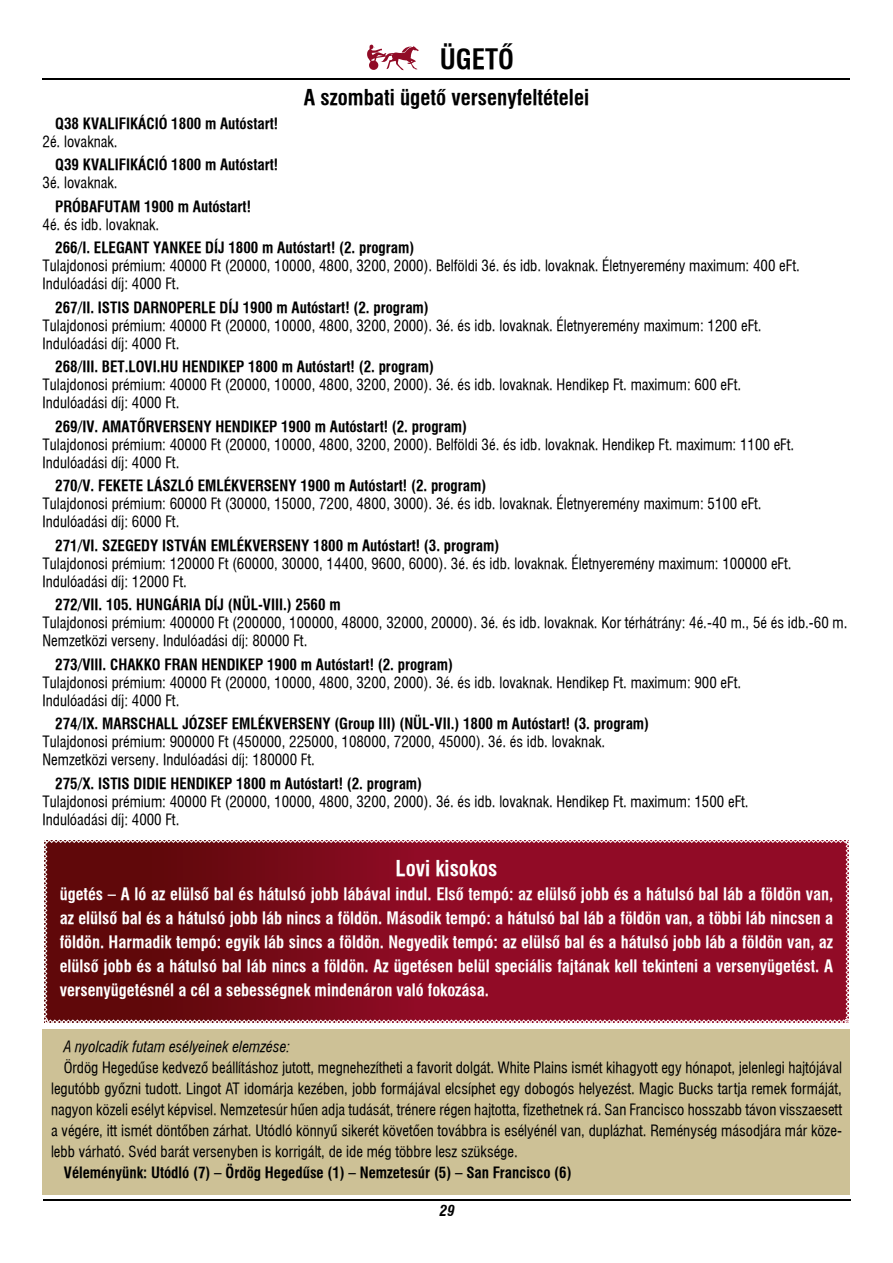
<style>
.page{position:relative;width:893px;height:1263px;background:#fff}
.page>*{position:absolute;margin:0;border:0;box-sizing:border-box;transform-origin:0 0}
.t1{font:27px "Swiss 721 Cn PFL Bold";color:#000}
.t2{font:21px "Swiss 721 Cn PFL Bold";color:#000}
.t3{font:21px "Swiss 721 Cn PFL Bold";color:#fff}
.t4{font:16.5px/24px "Swiss 721 Cn PFL Bold";color:#fff;text-align:justify}
.t5{font:15px/18px "Swiss 721 Cn PFL Normal";color:#000}
.t6{font:15px "Swiss 721 Cn PFL Bold";color:#000}
.t7{font:15px "Swiss 721 Cn PFL Italic";color:#000}
.t8{font:italic 700 condensed 15px "Swiss 721 BT";color:#000}
</style>
<div class="page">
<hr style="left:43px;top:1199px;width:808px;height:1px;background:#000">
<hr style="left:43px;top:79px;width:807px;height:1px;background:#000">
<svg style="left:367px;top:44px;width:52px;height:26px"></svg>
<div style="left:43px;top:1029px;width:807px;height:166px;background:#cdc196"></div>
<svg style="left:44px;top:840px;width:805px;height:183px;background:#840e21"></svg>
<h1 class="t1" style="left:440px;top:43px;width:76px">ÜGETŐ</h1>
<h2 class="t2" style="left:304px;top:85px;width:287px">A szombati ügető versenyfeltételei</h2>
<p class="t6" style="left:55px;top:114px;width:225px">Q38 KVALIFIKÁCIÓ 1800 m Autóstart!</p>
<p class="t5" style="left:43px;top:132px;width:77px">2é. lovaknak.</p>
<p class="t6" style="left:55px;top:156px;width:225px">Q39 KVALIFIKÁCIÓ 1800 m Autóstart!</p>
<p class="t5" style="left:43px;top:174px;width:77px">3é. lovaknak.</p>
<p class="t6" style="left:55px;top:197px;width:197px">PRÓBAFUTAM 1900 m Autóstart!</p>
<p class="t5" style="left:43px;top:215px;width:118px">4é. és idb. lovaknak.</p>
<p class="t6" style="left:55px;top:239px;width:361px">266/I. ELEGANT YANKEE DÍJ 1800 m Autóstart! (2. program)</p>
<p class="t5" style="left:43px;top:257px;width:759px">Tulajdonosi prémium: 40000 Ft (20000, 10000, 4800, 3200, 2000). Belföldi 3é. és idb. lovaknak. Életnyeremény maximum: 400 eFt.<br>Indulóadási díj: 4000 Ft.</p>
<p class="t6" style="left:55px;top:298px;width:375px">267/II. ISTIS DARNOPERLE DÍJ 1900 m Autóstart! (2. program)</p>
<p class="t5" style="left:43px;top:316px;width:721px">Tulajdonosi prémium: 40000 Ft (20000, 10000, 4800, 3200, 2000). 3é. és idb. lovaknak. Életnyeremény maximum: 1200 eFt.<br>Indulóadási díj: 4000 Ft.</p>
<p class="t6" style="left:55px;top:358px;width:380px">268/III. BET.LOVI.HU HENDIKEP 1800 m Autóstart! (2. program)</p>
<p class="t5" style="left:43px;top:376px;width:700px">Tulajdonosi prémium: 40000 Ft (20000, 10000, 4800, 3200, 2000). 3é. és idb. lovaknak. Hendikep Ft. maximum: 600 eFt.<br>Indulóadási díj: 4000 Ft.</p>
<p class="t6" style="left:55px;top:417px;width:413px">269/IV. AMATŐRVERSENY HENDIKEP 1900 m Autóstart! (2. program)</p>
<p class="t5" style="left:43px;top:435px;width:753px">Tulajdonosi prémium: 40000 Ft (20000, 10000, 4800, 3200, 2000). Belföldi 3é. és idb. lovaknak. Hendikep Ft. maximum: 1100 eFt.<br>Indulóadási díj: 4000 Ft.</p>
<p class="t6" style="left:55px;top:477px;width:433px">270/V. FEKETE LÁSZLÓ EMLÉKVERSENY 1900 m Autóstart! (2. program)</p>
<p class="t5" style="left:43px;top:495px;width:721px">Tulajdonosi prémium: 60000 Ft (30000, 15000, 7200, 4800, 3000). 3é. és idb. lovaknak. Életnyeremény maximum: 5100 eFt.<br>Indulóadási díj: 6000 Ft.</p>
<p class="t6" style="left:55px;top:536px;width:445px">271/VI. SZEGEDY ISTVÁN EMLÉKVERSENY 1800 m Autóstart! (3. program)</p>
<p class="t5" style="left:43px;top:554px;width:750px">Tulajdonosi prémium: 120000 Ft (60000, 30000, 14400, 9600, 6000). 3é. és idb. lovaknak. Életnyeremény maximum: 100000 eFt.<br>Indulóadási díj: 12000 Ft.</p>
<p class="t6" style="left:55px;top:596px;width:287px">272/VII. 105. HUNGÁRIA DÍJ (NÜL-VIII.) 2560 m</p>
<p class="t5" style="left:43px;top:614px;width:806px">Tulajdonosi prémium: 400000 Ft (200000, 100000, 48000, 32000, 20000). 3é. és idb. lovaknak. Kor térhátrány: 4é.-40 m., 5é és idb.-60 m.<br>Nemzetközi verseny. Indulóadási díj: 80000 Ft.</p>
<p class="t6" style="left:55px;top:655px;width:399px">273/VIII. CHAKKO FRAN HENDIKEP 1900 m Autóstart! (2. program)</p>
<p class="t5" style="left:43px;top:673px;width:700px">Tulajdonosi prémium: 40000 Ft (20000, 10000, 4800, 3200, 2000). 3é. és idb. lovaknak. Hendikep Ft. maximum: 900 eFt.<br>Indulóadási díj: 4000 Ft.</p>
<p class="t6" style="left:55px;top:715px;width:595px">274/IX. MARSCHALL JÓZSEF EMLÉKVERSENY (Group III) (NÜL-VII.) 1800 m Autóstart! (3. program)</p>
<p class="t5" style="left:43px;top:733px;width:564px">Tulajdonosi prémium: 900000 Ft (450000, 225000, 108000, 72000, 45000). 3é. és idb. lovaknak.<br>Nemzetközi verseny. Indulóadási díj: 180000 Ft.</p>
<p class="t6" style="left:55px;top:774px;width:368px">275/X. ISTIS DIDIE HENDIKEP 1800 m Autóstart! (2. program)</p>
<p class="t5" style="left:43px;top:792px;width:708px">Tulajdonosi prémium: 40000 Ft (20000, 10000, 4800, 3200, 2000). 3é. és idb. lovaknak. Hendikep Ft. maximum: 1500 eFt.<br>Indulóadási díj: 4000 Ft.</p>
<h2 class="t3" style="left:396px;top:855px;width:103px">Lovi kisokos</h2>
<p class="t4" style="left:60px;top:882px;width:775px">ügetés – A ló az elülső bal és hátulsó jobb lábával indul. Első tempó: az elülső jobb és a hátulsó bal láb a földön van, az elülső bal és a hátulsó jobb láb nincs a földön. Második tempó: a hátulsó bal láb a földön van, a többi láb nincsen a földön. Harmadik tempó: egyik láb sincs a földön. Negyedik tempó: az elülső bal és a hátulsó jobb láb a földön van, az elülső jobb és a hátulsó bal láb nincs a földön. Az ügetésen belül speciális fajtának kell tekinteni a versenyügetést. A versenyügetésnél a cél a sebességnek mindenáron való fokozása.</p>
<p class="t7" style="left:64px;top:1038px;width:228px">A nyolcadik futam esélyeinek elemzése:</p>
<p class="t5" style="left:51px;top:1057px;width:792px;line-height:21px;text-align:justify;text-indent:13px">Ördög Hegedűse kedvező beállításhoz jutott, megnehezítheti a favorit dolgát. White Plains ismét kihagyott egy hónapot, jelenlegi hajtójával legutóbb győzni tudott. Lingot AT idomárja kezében, jobb formájával elcsíphet egy dobogós helyezést. Magic Bucks tartja remek formáját, nagyon közeli esélyt képvisel. Nemzetesúr hűen adja tudását, trénere régen hajtotta, fizethetnek rá. San Francisco hosszabb távon visszaesett a végére, itt ismét döntőben zárhat. Utódló könnyű sikerét követően továbbra is esélyénél van, duplázhat. Reménység másodjára már köze&shy;lebb várható. Svéd barát versenyben is korrigált, de ide még többre lesz szüksége.</p>
<p class="t6" style="left:64px;top:1164px;width:509px">Véleményünk: Utódló (7) – Ördög Hegedűse (1) – Nemzetesúr (5) – San Francisco (6)</p>
<p class="t8" style="left:440px;top:1202px;width:17px">29</p>
</div>
